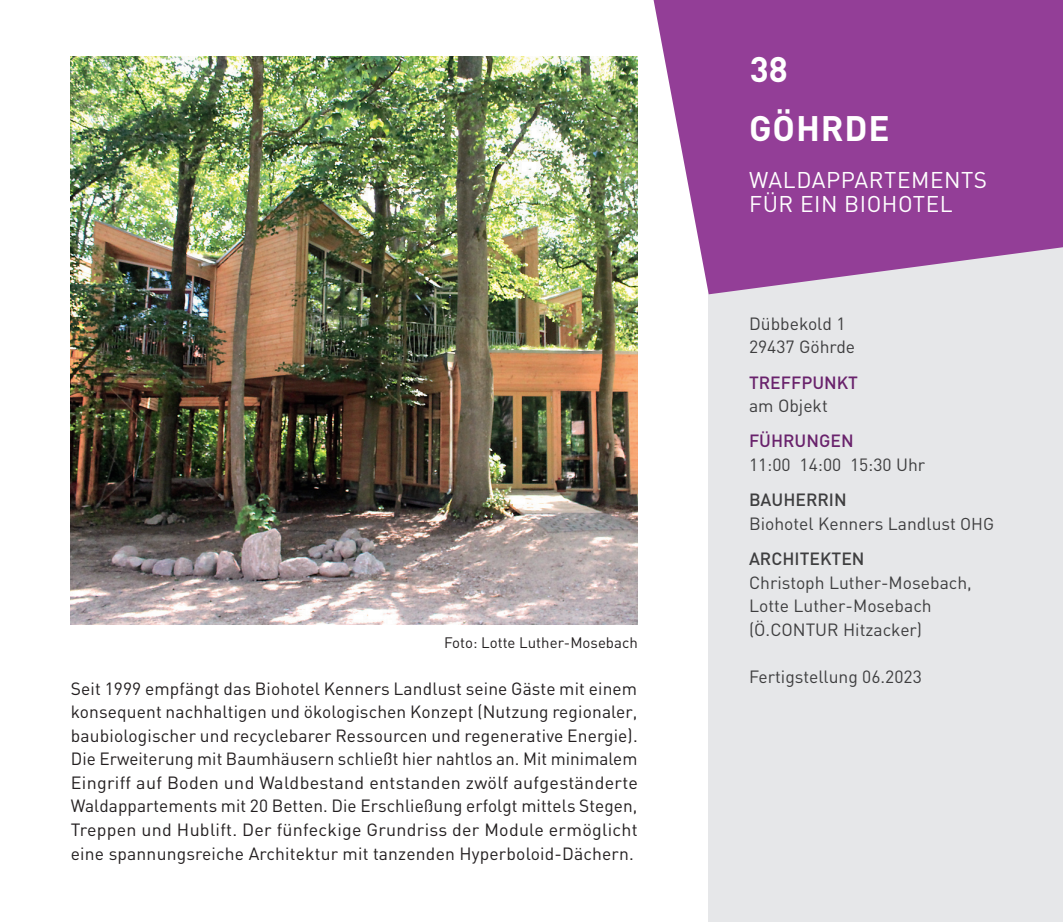
<style>
.page{position:relative;width:1063px;height:922px;background:#fff}
.page>*{position:absolute;margin:0;border:0;box-sizing:border-box;transform-origin:0 0}
.t1{font:700 35px "DIN";letter-spacing:.025em;color:#fff}
.t2{font:22.5px/23.5px "DIN";letter-spacing:.025em;color:#fff}
.t3{font:17.5px/23.5px "DIN";letter-spacing:.01em;color:#231f20;text-align:justify}
.t4{font:17.5px/23.5px "DIN";color:#3e3e3f}
.t5{font:500 17.5px "DIN";color:#69226c}
.t6{font:500 17.5px "DIN";color:#3e3e3f}
.t7{font:15px "DIN";color:#231f20}
.s1{font-weight:500}
.s2{font-size:17px}
</style>
<div class="page">
<div style="left:709px;top:234px;width:354px;height:687px;background:#e6e7e9"></div>
<svg style="left:654px;top:0;width:409px;height:294px;background:#9f56a3"></svg>
<img style="left:71px;top:57px;width:567px;height:567px">
<p class="t7" style="left:444px;top:632px;width:195px">Foto: Lotte Luther-M osebach</p>
<p class="t3" style="left:71px;top:676px;width:569px">Seit 1999 empfängt das Biohotel Kenners Landlust seine Gäste mit einem konsequent nachhaltigen und ökologischen Konzept (N utzung regionaler, baubiologischer und recyclebarer Ressourcen und regenerative Energie).<br>Die Erweiterung mit Baumhäusern schließt hier nahtlos an. M it minimalem Eingriff auf Boden und Waldbestand entstanden zwölf aufgeständerte Waldappartements mit 20 Betten. Die Erschließung erfolgt mittels Stegen, Treppen und H ublift. Der fünfeckige Grundriss der Module ermöglicht eine spannungsreiche Architektur mit tanzenden Hyperboloid-Dächern.</p>
<h1 class="t1" style="left:750px;top:47px;width:40px">38</h1>
<h1 class="t1" style="left:749px;top:106px;width:142px">Göhrde</h1>
<p class="t2" style="left:749px;top:168px;width:240px">Waldappartements für ein Biohotel</p>
<p class="t4" style="left:749px;top:311px;width:108px">Dübbekold 1<br>29437 Göhrde</p>
<p class="t5" style="left:749px;top:371px;width:110px">TREFFPUNKT</p>
<p class="t4" style="left:749px;top:393px;width:80px">am Objekt</p>
<p class="t5" style="left:749px;top:430px;width:106px">FÜHRUNGEN</p>
<p class="t4" style="left:749px;top:452px;width:178px">11:00 14:00 15:30 Uhr</p>
<p class="t4" style="left:749px;top:488px;width:247px"><span class="s1">BAUHERRIN<br></span>Biohotel Kenners Landlust <span class="s2">OH G</span></p>
<p class="t6" style="left:749px;top:547px;width:117px">ARCHITEKTEN</p>
<p class="t4" style="left:749px;top:570px;width:224px">Christoph Luther-Mosebach,<br>Lotte Luther-M osebach<br>(Ö.CON</p>
<p class="t4" style="left:806px;top:617px;width:118px">TUR H itzacker)</p>
<p class="t4" style="left:749px;top:664px;width:174px">Fertigstellung 06.2023</p>
</div>
